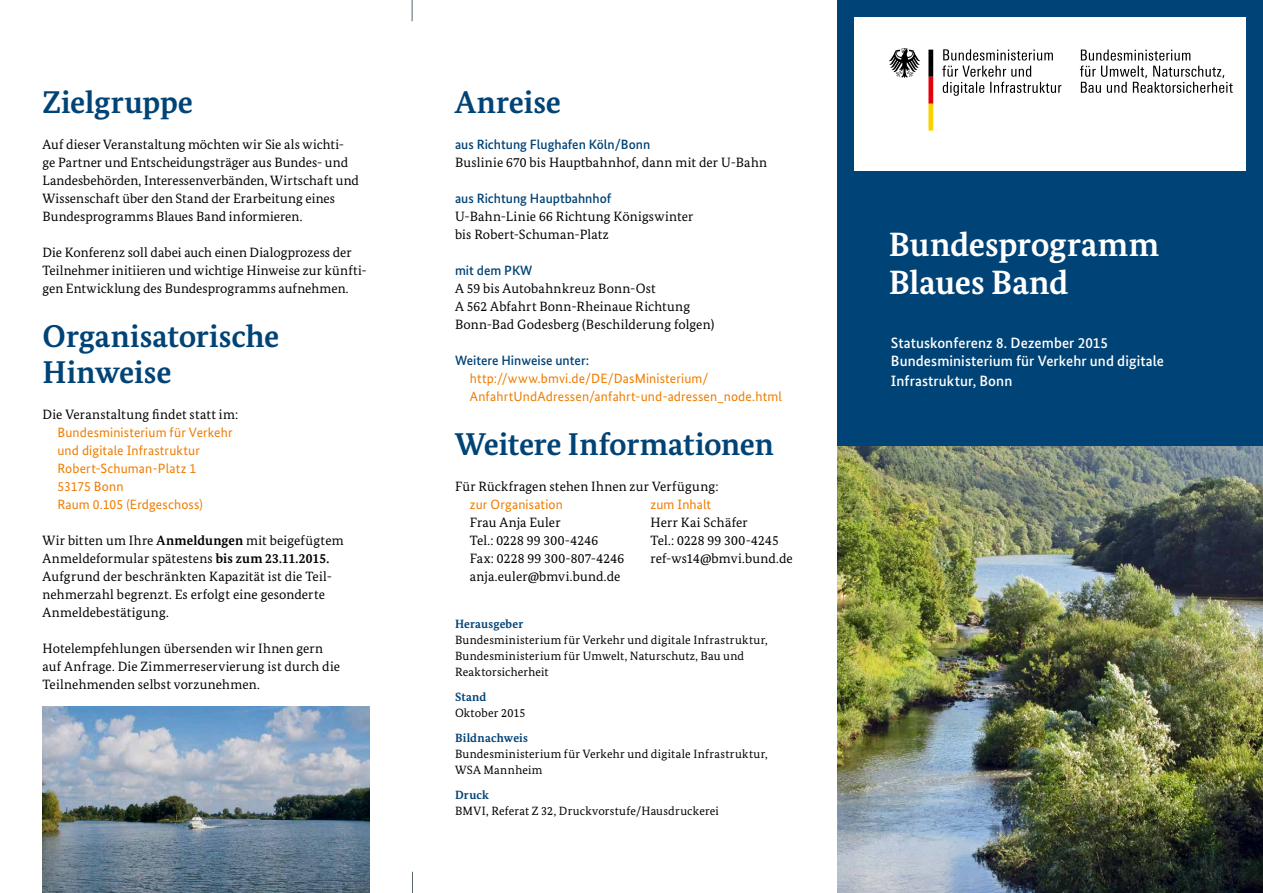
<style>
.page{position:relative;width:1263px;height:893px;background:#fff}
.page>*{position:absolute;margin:0;border:0;box-sizing:border-box;transform-origin:0 0}
.t1{font:700 33.75px/38.2px "Bundes Serif";letter-spacing:-.005em;color:#fff}
.t2{font:700 31.5px/36px "Bundes Serif";letter-spacing:-.005em;color:#004376}
.t3{font:500 15px/18px "Bundes Sans";letter-spacing:.005em;color:#fff}
.t4{font:13.5px/18px "Bundes Serif";letter-spacing:.01em;color:#000}
.t5{font:13.5px/18px "Bundes Sans";letter-spacing:.01em;color:#ef7c00}
.t6{font:500 13.5px "Bundes Sans";color:#004376}
.t7{font:12px/15.8px "Bundes Serif";letter-spacing:.02em;color:#000}
.t8{font:700 12px "Bundes Serif";letter-spacing:.015em;color:#004376}
.s1{font-weight:700}
</style>
<div class="page">
<div style="left:838px;top:0;width:425px;height:893px;background:#004376"></div>
<img style="left:838px;top:446px;width:425px;height:447px">
<img style="left:43px;top:707px;width:327px;height:186px">
<div style="left:855px;top:17px;width:391px;height:153px;background:#fff"></div>
<svg style="left:889px;top:48px;width:31px;height:30px"></svg>
<svg style="left:928px;top:50px;width:5px;height:81px"></svg>
<svg style="left:942px;top:49px;width:119px;height:47px"></svg>
<svg style="left:1080px;top:50px;width:153px;height:43px"></svg>
<svg style="left:412px;top:0;width:1px;height:21px"></svg>
<svg style="left:412px;top:872px;width:1px;height:21px"></svg>
<h2 class="t2" style="left:43px;top:83px;width:152px">Zielgruppe</h2>
<p class="t4" style="left:43px;top:135px;width:318px">Auf dieser Veranstaltung möchten wir Sie als wichti&shy;ge Partner und Entscheidungsträger aus Bundes- und Landesbehörden, Interessenverbänden, Wirtschaft und Wissenschaft über den Stand der Erarbeitung eines Bundesprogramms Blaues Band informieren.</p>
<p class="t4" style="left:43px;top:243px;width:326px">Die Konferenz soll dabei auch einen Dialogprozess der<br>Teilnehmer initiieren und wichtige Hinweise zur künfti&shy;gen Entwicklung des Bundesprogramms aufnehmen.</p>
<h2 class="t2" style="left:43px;top:317px;width:238px">Organisatorische<br>Hinweise</h2>
<p class="t4" style="left:43px;top:405px;width:197px">Die Veranstaltung findet statt im:</p>
<p class="t5" style="left:57px;top:423px;width:177px">Bundesministerium für Verkehr und digitale Infrastruktur<br>Robert-Schuman-Platz 1<br>53175 Bonn<br>Raum 0.105 (Erdgeschoss)</p>
<p class="t4" style="left:43px;top:531px;width:303px">Wir bitten um Ihre <span class="s1">Anmeldungen</span> mit beigefügtem Anmeldeformular spätestens <span class="s1">bis zum 23.11.2015.<br></span>Aufgrund der beschränkten Kapazität ist die Teil&shy;nehmerzahl begrenzt. Es erfolgt eine gesonderte Anmeldebestätigung.</p>
<p class="t4" style="left:43px;top:639px;width:299px">Hotelempfehlungen übersenden wir Ihnen gern auf Anfrage. Die Zimmerreservierung ist durch die<br>Teilnehmenden selbst vorzunehmen.</p>
<h2 class="t2" style="left:455px;top:83px;width:108px">Anreise</h2>
<p class="t6" style="left:455px;top:136px;width:197px">aus Richtung Flughafen Köln/Bonn</p>
<p class="t4" style="left:455px;top:153px;width:314px">Buslinie 670 bis Hauptbahnhof, dann mit der U-Bahn</p>
<p class="t6" style="left:455px;top:190px;width:158px">aus Richtung Hauptbahnhof</p>
<p class="t4" style="left:455px;top:207px;width:240px">U-Bahn-Linie 66 Richtung Königswinter bis Robert-Schuman-Platz</p>
<p class="t6" style="left:455px;top:262px;width:79px">mit dem PKW</p>
<p class="t4" style="left:455px;top:279px;width:261px">A 59 bis Autobahnkreuz Bonn-Ost<br>A 562 Abfahrt Bonn-Rheinaue Richtung<br>Bonn-Bad Godesberg (Beschilderung folgen)</p>
<p class="t6" style="left:455px;top:352px;width:136px">Weitere Hinweise unter:</p>
<p class="t5" style="left:470px;top:369px;width:313px">http://www.bmvi.de/DE/DasMinisterium/<br>AnfahrtUndAdressen/anfahrt-und-adressen_node.html</p>
<h2 class="t2" style="left:455px;top:425px;width:320px">Weitere Informationen</h2>
<p class="t4" style="left:455px;top:477px;width:265px">Für Rückfragen stehen Ihnen zur Verfügung:</p>
<p class="t5" style="left:470px;top:495px;width:94px">zur Organisation</p>
<p class="t5" style="left:651px;top:495px;width:62px">zum Inhalt</p>
<p class="t4" style="left:470px;top:513px;width:92px">Frau Anja Euler</p>
<p class="t4" style="left:651px;top:513px;width:99px">Herr Kai Schäfer</p>
<p class="t4" style="left:470px;top:531px;width:130px">Tel.: 0228 99 300-4246</p>
<p class="t4" style="left:651px;top:531px;width:130px">Tel.: 0228 99 300-4245</p>
<p class="t4" style="left:470px;top:549px;width:156px">Fax: 0228 99 300-807-4246</p>
<p class="t4" style="left:651px;top:549px;width:144px">ref-ws14@bmvi.bund.de</p>
<p class="t4" style="left:470px;top:567px;width:152px">anja.euler@bmvi.bund.de</p>
<p class="t8" style="left:455px;top:617px;width:70px">Herausgeber</p>
<p class="t7" style="left:455px;top:632px;width:314px">Bundesministerium für Verkehr und digitale Infrastruktur,<br>Bundesministerium für Umwelt, Naturschutz, Bau und<br>Reaktorsicherheit</p>
<p class="t8" style="left:455px;top:690px;width:33px">Stand</p>
<p class="t7" style="left:455px;top:705px;width:72px">Oktober 2015</p>
<p class="t8" style="left:455px;top:731px;width:74px">Bildnachweis</p>
<p class="t7" style="left:455px;top:746px;width:314px">Bundesministerium für Verkehr und digitale Infrastruktur,<br>WSA Mannheim</p>
<p class="t8" style="left:455px;top:787px;width:35px">Druck</p>
<p class="t7" style="left:455px;top:802px;width:265px">BMVI, Referat Z 32, Druckvorstufe/Hausdruckerei</p>
<h1 class="t1" style="left:889px;top:225px;width:272px">Bundesprogramm<br>Blaues Band</h1>
<p class="t3" style="left:891px;top:334px;width:275px">Statuskonferenz 8. Dezember 2015<br>Bundesministerium für Verkehr und digitale</p>
<p class="t3" style="left:891px;top:371px;width:123px">Infrastruktur, Bonn</p>
</div>
